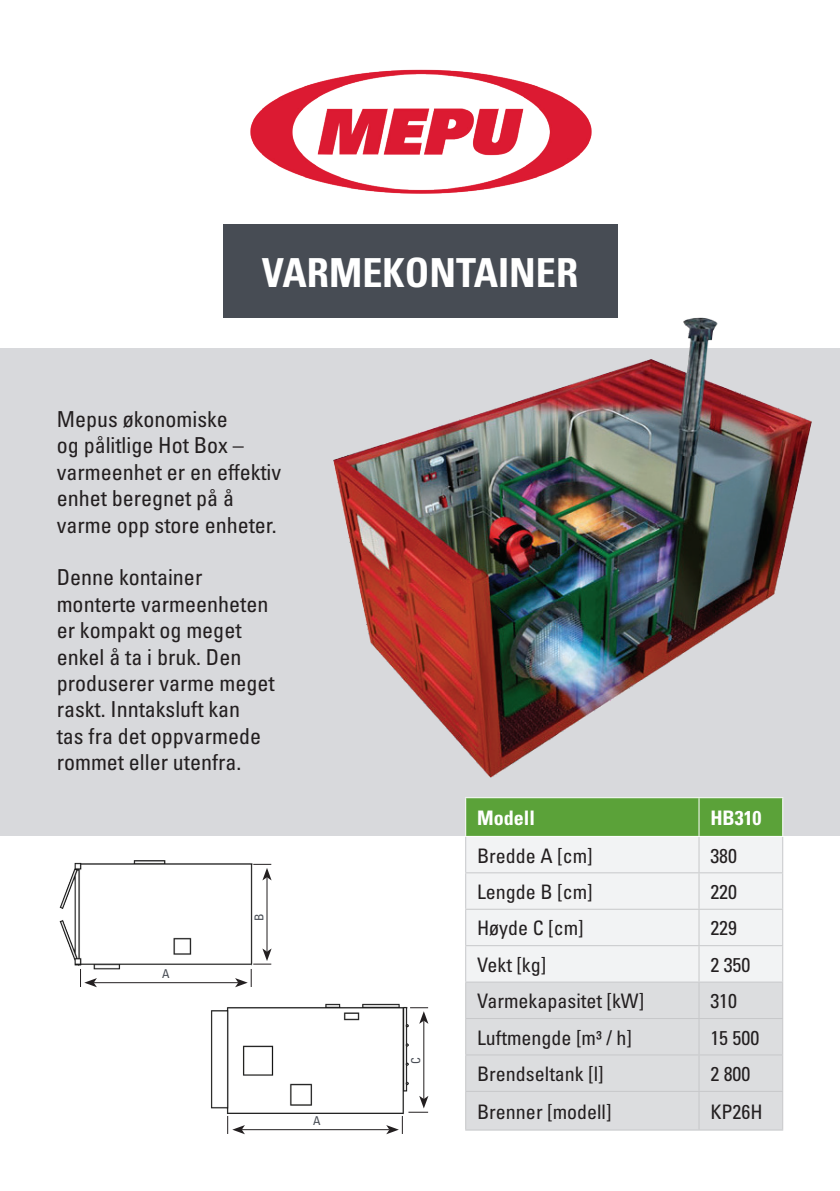
<style>
.page{position:relative;width:840px;height:1191px;background:#fff}
.page>*{position:absolute;margin:0;border:0;box-sizing:border-box;transform-origin:0 0}
.Otsikko_2020{font:40px "Univers LTCYR 67 Bold Cond";color:#fff}
.Leipäteksti_valk_202{font:condensed 22px/26.4px "Univers LTCYR 57";color:#231f20}
.Taulukko_leipis{font:condensed 20px "Univers LTCYR 57";color:#231f20}
.Taulukko_header{font:20px "Univers LTCYR 67 Bold Cond";color:#fff}
.Mitat_yms_pienet_tek{font:condensed 12.2px "Univers LT Std";color:#474c54}
</style>
<div class="page">
<div style="left:223px;top:224px;width:394px;height:93px;background:#474c54"></div>
<img style="left:250px;top:69px;width:342px;height:125px">
<div style="left:0;top:348px;width:839px;height:487px;background:#d8d9dc"></div>
<div style="left:466px;top:798px;width:315px;height:38px;background:#5ba239"></div>
<div style="left:466px;top:837px;width:315px;height:144px;background:#f2f3f4"></div>
<div style="left:466px;top:982px;width:315px;height:147px;background:#dcdddf"></div>
<hr style="left:465px;top:837px;width:1px;height:35px;background:#c7c8ca">
<hr style="left:698px;top:837px;width:1px;height:35px;background:#c7c8ca">
<hr style="left:781px;top:837px;width:1px;height:35px;background:#c7c8ca">
<hr style="left:465px;top:872px;width:233px;height:1px;background:#c7c8ca">
<hr style="left:465px;top:873px;width:1px;height:35px;background:#c7c8ca">
<hr style="left:698px;top:872px;width:84px;height:1px;background:#c7c8ca">
<hr style="left:698px;top:873px;width:1px;height:35px;background:#c7c8ca">
<hr style="left:781px;top:873px;width:1px;height:35px;background:#c7c8ca">
<hr style="left:465px;top:908px;width:233px;height:1px;background:#c7c8ca">
<hr style="left:465px;top:909px;width:1px;height:36px;background:#c7c8ca">
<hr style="left:698px;top:908px;width:84px;height:1px;background:#c7c8ca">
<hr style="left:698px;top:909px;width:1px;height:36px;background:#c7c8ca">
<hr style="left:781px;top:909px;width:1px;height:36px;background:#c7c8ca">
<hr style="left:465px;top:945px;width:233px;height:1px;background:#c7c8ca">
<hr style="left:465px;top:946px;width:1px;height:35px;background:#c7c8ca">
<hr style="left:698px;top:945px;width:84px;height:1px;background:#c7c8ca">
<hr style="left:698px;top:946px;width:1px;height:35px;background:#c7c8ca">
<hr style="left:781px;top:946px;width:1px;height:35px;background:#c7c8ca">
<hr style="left:465px;top:981px;width:233px;height:1px;background:#c7c8ca">
<hr style="left:465px;top:982px;width:1px;height:36px;background:#c7c8ca">
<hr style="left:698px;top:981px;width:84px;height:1px;background:#c7c8ca">
<hr style="left:698px;top:982px;width:1px;height:36px;background:#c7c8ca">
<hr style="left:781px;top:982px;width:1px;height:36px;background:#c7c8ca">
<hr style="left:465px;top:1018px;width:233px;height:1px;background:#c7c8ca">
<hr style="left:465px;top:1019px;width:1px;height:35px;background:#c7c8ca">
<hr style="left:698px;top:1018px;width:84px;height:1px;background:#c7c8ca">
<hr style="left:698px;top:1019px;width:1px;height:35px;background:#c7c8ca">
<hr style="left:781px;top:1019px;width:1px;height:35px;background:#c7c8ca">
<hr style="left:465px;top:1054px;width:233px;height:1px;background:#c7c8ca">
<hr style="left:465px;top:1055px;width:1px;height:35px;background:#c7c8ca">
<hr style="left:698px;top:1054px;width:84px;height:1px;background:#c7c8ca">
<hr style="left:698px;top:1055px;width:1px;height:35px;background:#c7c8ca">
<hr style="left:781px;top:1055px;width:1px;height:35px;background:#c7c8ca">
<hr style="left:465px;top:1090px;width:233px;height:1px;background:#c7c8ca">
<hr style="left:465px;top:1091px;width:1px;height:38px;background:#c7c8ca">
<hr style="left:698px;top:1090px;width:84px;height:1px;background:#c7c8ca">
<hr style="left:698px;top:1091px;width:1px;height:38px;background:#c7c8ca">
<hr style="left:781px;top:1091px;width:1px;height:38px;background:#c7c8ca">
<hr style="left:465px;top:1129px;width:233px;height:1px;background:#c7c8ca">
<hr style="left:698px;top:1129px;width:84px;height:1px;background:#c7c8ca">
<hr style="left:465px;top:797px;width:233px;height:1px;background:#fff">
<hr style="left:465px;top:798px;width:1px;height:38px;background:#fff">
<hr style="left:698px;top:797px;width:84px;height:1px;background:#fff">
<hr style="left:698px;top:798px;width:1px;height:38px;background:#fff">
<hr style="left:781px;top:798px;width:1px;height:38px;background:#fff">
<img style="left:59px;top:860px;width:198px;height:110px">
<hr style="left:94px;top:982px;width:144px;height:1px;background:#231f20">
<hr style="left:266px;top:877px;width:1px;height:74px;background:#231f20">
<svg style="left:80px;top:969px;width:17px;height:18px"></svg>
<svg style="left:235px;top:948px;width:36px;height:39px"></svg>
<svg style="left:253px;top:864px;width:18px;height:16px"></svg>
<img style="left:211px;top:1003px;width:197px;height:115px">
<hr style="left:242px;top:1129px;width:147px;height:1px;background:#231f20">
<hr style="left:423px;top:1020px;width:1px;height:79px;background:#231f20">
<svg style="left:227px;top:1116px;width:18px;height:18px"></svg>
<svg style="left:408px;top:1095px;width:20px;height:17px"></svg>
<svg style="left:386px;top:1116px;width:16px;height:18px"></svg>
<svg style="left:410px;top:1007px;width:18px;height:16px"></svg>
<img style="left:333px;top:317px;width:478px;height:460px">
<p class="Otsikko_2020" style="left:261px;top:248px;width:318px">VARMEKONTAINER</p>
<p class="Leipäteksti_valk_202" style="left:57px;top:405px;width:226px">Mepus økonomiske<br>og pålitlige Hot Box – varmeenhet er en effektiv enhet beregnet på å varme opp store enheter.</p>
<p class="Leipäteksti_valk_202" style="left:57px;top:564px;width:219px">Denne kontainer monterte varmeenheten er kompakt og meget enkel å ta i bruk. Den produserer varme meget raskt. Inntaksluft kan<br>tas fra det oppvarmede rommet eller utenfra.</p>
<p class="Mitat_yms_pienet_tek" style="left:162px;top:965px;width:9px">A</p>
<p class="Mitat_yms_pienet_tek" style="left:251px;top:920px;width:9px;rotate:-90deg">B</p>
<p class="Mitat_yms_pienet_tek" style="left:313px;top:1113px;width:9px">A</p>
<p class="Mitat_yms_pienet_tek" style="left:408px;top:1063px;width:8px;rotate:-90deg">C</p>
<p class="Taulukko_header" style="left:477px;top:805px;width:59px">Modell</p>
<p class="Taulukko_header" style="left:710px;top:805px;width:53px">HB310</p>
<p class="Taulukko_leipis" style="left:477px;top:843px;width:117px">Bredde A [cm]</p>
<p class="Taulukko_leipis" style="left:710px;top:843px;width:28px">380</p>
<p class="Taulukko_leipis" style="left:477px;top:879px;width:117px">Lengde B [cm]</p>
<p class="Taulukko_leipis" style="left:710px;top:879px;width:28px">220</p>
<p class="Taulukko_leipis" style="left:477px;top:915px;width:108px">Høyde C [cm]</p>
<p class="Taulukko_leipis" style="left:710px;top:915px;width:28px">229</p>
<p class="Taulukko_leipis" style="left:477px;top:952px;width:71px">Vekt [kg]</p>
<p class="Taulukko_leipis" style="left:710px;top:952px;width:41px">2 350</p>
<p class="Taulukko_leipis" style="left:477px;top:988px;width:169px">Varmekapasitet [kW]</p>
<p class="Taulukko_leipis" style="left:710px;top:988px;width:28px">310</p>
<p class="Taulukko_leipis" style="left:477px;top:1025px;width:156px">Luftmengde [m³ / h]</p>
<p class="Taulukko_leipis" style="left:710px;top:1025px;width:50px">15 500</p>
<p class="Taulukko_leipis" style="left:477px;top:1061px;width:128px">Brendseltank [l]</p>
<p class="Taulukko_leipis" style="left:710px;top:1061px;width:41px">2 800</p>
<p class="Taulukko_leipis" style="left:477px;top:1099px;width:136px">Brenner [modell]</p>
<p class="Taulukko_leipis" style="left:710px;top:1099px;width:54px">KP26H</p>
</div>
